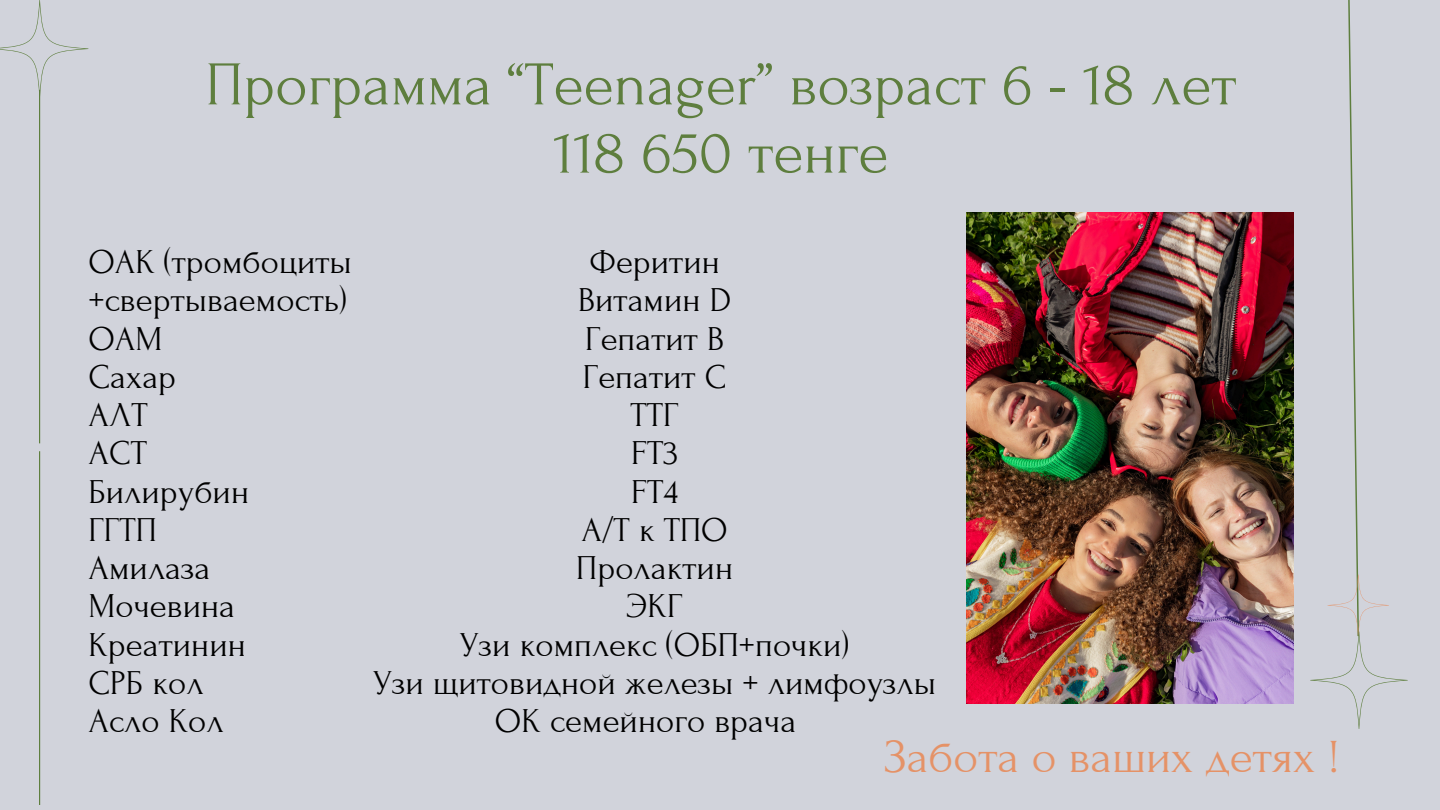
<style>
.page{position:relative;width:1440px;height:810px;background:#d1d3db}
.page>*{position:absolute;margin:0;border:0;box-sizing:border-box;transform-origin:0 0}
.t1{font:62px/68.2px "Forum";color:#5e7e3e;text-align:center}
.t2{font:47.6px "Forum";color:#e59267}
.t3{font:34.9px "Forum";color:#000}
</style>
<div class="page">
<svg style="left:0;top:0;width:88px;height:805px"></svg>
<svg style="left:1310px;top:0;width:98px;height:729px"></svg>
<img style="left:966px;top:212px;width:327px;height:491px">
<p class="t1" style="left:206px;top:51px;width:1032px">Программа “Teenager” возраст 6 - 18 лет<br>118 650 тенге</p>
<h1 class="t3" style="left:88px;top:243px;width:265px">ОАК (тромбоциты</h1>
<p class="t3" style="left:88px;top:282px;width:260px">+свертываемость)</p>
<p class="t3" style="left:88px;top:320px;width:76px">OAM</p>
<p class="t3" style="left:88px;top:358px;width:89px">Caxap</p>
<p class="t3" style="left:88px;top:396px;width:61px">АЛТ</p>
<p class="t3" style="left:88px;top:435px;width:60px">АСТ</p>
<p class="t3" style="left:88px;top:473px;width:162px">Билирубин</p>
<p class="t3" style="left:88px;top:511px;width:70px">ГГТП</p>
<p class="t3" style="left:88px;top:549px;width:123px">Амилаза</p>
<p class="t3" style="left:88px;top:588px;width:148px">Мочевина</p>
<p class="t3" style="left:88px;top:626px;width:159px">Креатинин</p>
<p class="t3" style="left:88px;top:664px;width:117px">СРБ кол</p>
<p class="t3" style="left:88px;top:702px;width:137px">Асло Кол</p>
<p class="t3" style="left:589px;top:243px;width:132px">Феритин</p>
<p class="t3" style="left:578px;top:282px;width:155px">Витамин D</p>
<p class="t3" style="left:585px;top:320px;width:140px">Гепатит B</p>
<p class="t3" style="left:583px;top:358px;width:145px">Гепатит С</p>
<p class="t3" style="left:631px;top:396px;width:50px">ТТГ</p>
<p class="t3" style="left:631px;top:435px;width:49px">FT3</p>
<p class="t3" style="left:631px;top:473px;width:49px">FT4</p>
<p class="t3" style="left:581px;top:511px;width:148px">А/Т к ТПО</p>
<p class="t3" style="left:576px;top:549px;width:158px">Пролактин</p>
<p class="t3" style="left:627px;top:588px;width:58px">ЭКГ</p>
<p class="t3" style="left:460px;top:626px;width:391px">Узи комплекс (ОБП+почки)</p>
<p class="t3" style="left:373px;top:664px;width:564px">Узи щитовидной железы + лимфоузлы</p>
<p class="t3" style="left:495px;top:702px;width:303px">ОК семейного врача</p>
<p class="t2" style="left:885px;top:731px;width:456px">Забота о ваших детях !</p>
</div>
